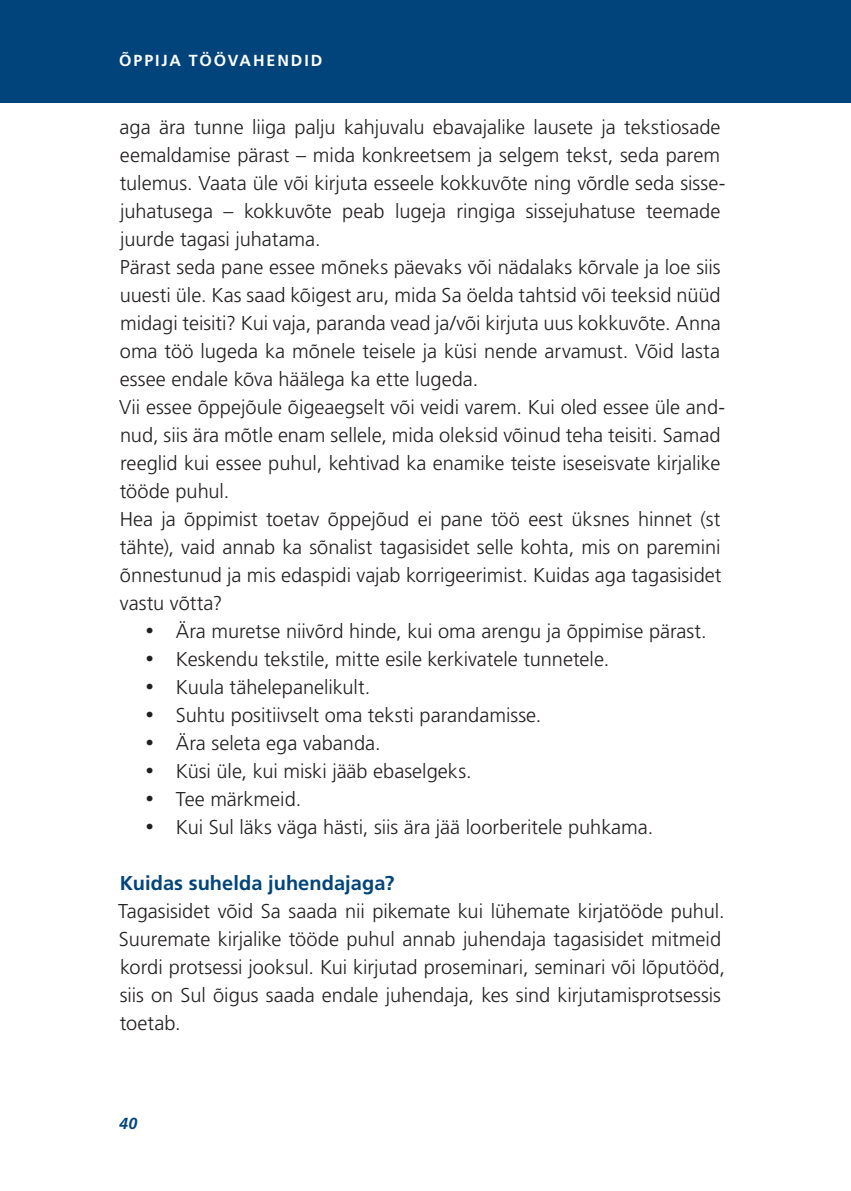
<style>
.page{position:relative;width:851px;height:1191px;background:#fff}
.page>*{position:absolute;margin:0;border:0;box-sizing:border-box;transform-origin:0 0}
.t1{font:300 20px/28px "Frutiger LT Std";color:#231f20}
.t2{font:700 20px "Frutiger LT Std";letter-spacing:.005em;color:#00447b}
.t3{font:700 16px "Frutiger LT Std";letter-spacing:.12em;color:#fff}
.t4{font:italic 700 16px "Frutiger LT Std";color:#00447b}
</style>
<div class="page">
<div style="left:0;top:1px;width:850px;height:101px;background:#00447b"></div>
<p class="t3" style="left:119px;top:51px;width:205px">ÕPPIJA TÖÖVAHENDID</p>
<p class="t1" style="left:119px;top:113px;width:608px">aga ära tunne liiga palju kahjuvalu ebavajalike lausete ja tekstiosade eemaldamise pärast – mida konkreetsem ja selgem tekst, seda parem tulemus. Vaata üle või kirjuta esseele kokkuvõte ning võrdle seda sisse&shy;juhatusega – kokkuvõte peab lugeja ringiga sissejuhatuse teemade juurde tagasi juhatama.<br>Pärast seda pane essee mõneks päevaks või nädalaks kõrvale ja loe siis uuesti üle. Kas saad kõigest aru, mida Sa öelda tahtsid või teeksid nüüd midagi teisiti? Kui vaja, paranda vead ja/või kirjuta uus kokkuvõte. Anna oma töö lugeda ka mõnele teisele ja küsi nende arvamust. Võid lasta essee endale kõva häälega ka ette lugeda.<br>Vii essee õppejõule õigeaegselt või veidi varem. Kui oled essee üle and&shy;nud, siis ära mõtle enam sellele, mida oleksid võinud teha teisiti. Samad reeglid kui essee puhul, kehtivad ka enamike teiste iseseisvate kirjalike tööde puhul.<br>Hea ja õppimist toetav õppejõud ei pane töö eest üksnes hinnet (st tähte), vaid annab ka sõnalist tagasisidet selle kohta, mis on paremini õnnestunud ja mis edaspidi vajab korrigeerimist. Kuidas aga tagasisidet vastu võtta?</p>
<p class="t1" style="left:145px;top:617px;width:563px">• Ära muretse niivõrd hinde, kui oma arengu ja õppimise pärast.</p>
<p class="t1" style="left:145px;top:645px;width:465px">• Keskendu tekstile, mitte esile kerkivatele tunnetele.</p>
<p class="t1" style="left:145px;top:673px;width:227px">• Kuula tähelepanelikult.</p>
<p class="t1" style="left:145px;top:701px;width:398px">• Suhtu positiivselt oma teksti parandamisse.</p>
<p class="t1" style="left:145px;top:729px;width:237px">• Ära seleta ega vabanda.</p>
<p class="t1" style="left:145px;top:757px;width:328px">• Küsi üle, kui miski jääb ebaselgeks.</p>
<p class="t1" style="left:145px;top:785px;width:158px">• Tee märkmeid.</p>
<p class="t1" style="left:145px;top:813px;width:509px">• Kui Sul läks väga hästi, siis ära jää loorberitele puhkama.</p>
<p class="t2" style="left:120px;top:871px;width:276px">Kuidas suhelda juhendajaga?</p>
<p class="t1" style="left:118px;top:897px;width:608px">Tagasisidet võid Sa saada nii pikemate kui lühemate kirjatööde puhul.<br>Suuremate kirjalike tööde puhul annab juhendaja tagasisidet mitmeid kordi protsessi jooksul. Kui kirjutad proseminari, seminari või lõputööd, siis on Sul õigus saada endale juhendaja, kes sind kirjutamisprotsessis toetab.</p>
<p class="t4" style="left:119px;top:1114px;width:20px">40</p>
</div>
